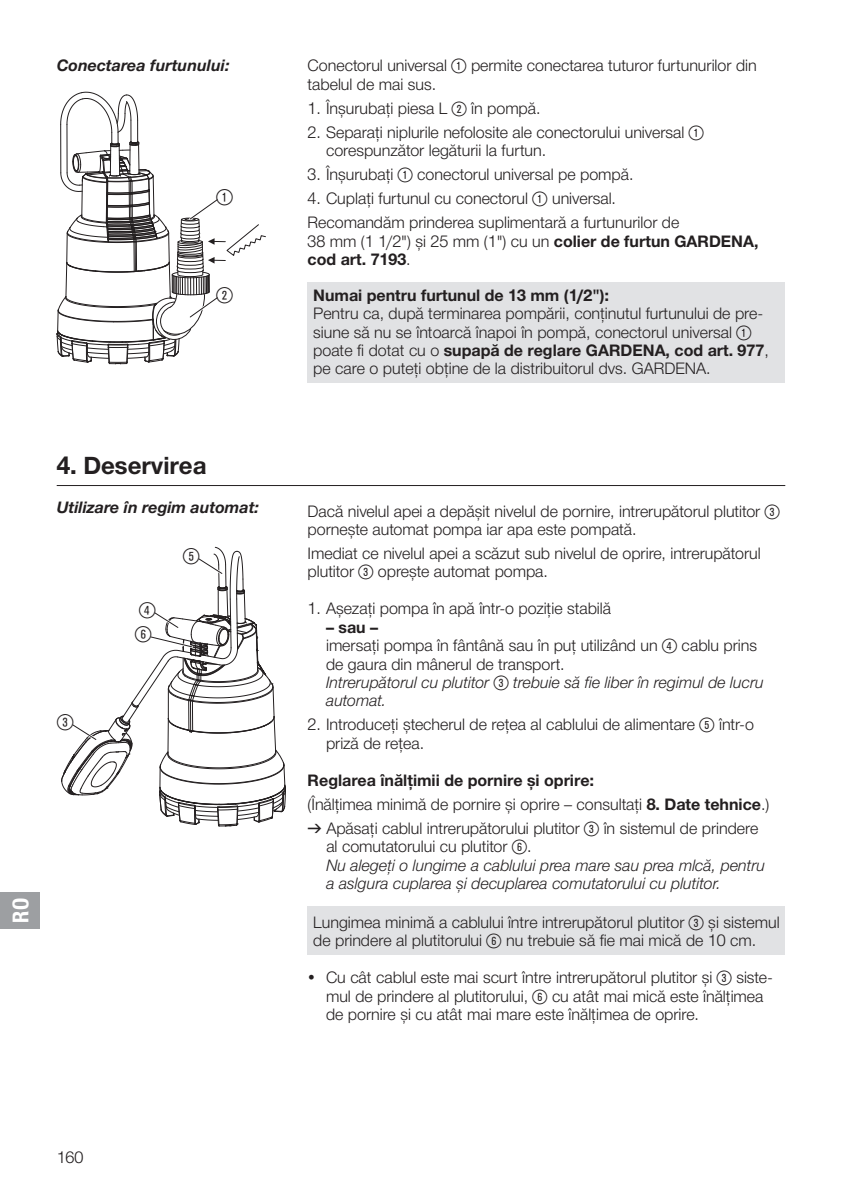
<style>
.page{position:relative;width:842px;height:1191px;background:#fff}
.page>*{position:absolute;margin:0;border:0;box-sizing:border-box;transform-origin:0 0}
.t1{font:700 24px "Gardena Sans";color:#231f20}
.t2{font:22px "Ziffernim Kreisund Quadrat BQ";color:#231f20}
.t3{font:700 22px "Gardena Sans Cond";color:#fff}
.t4{font:16px/18.4px "Gardena Sans";color:#231f20}
.t5{font:italic 16px/18.4px "Gardena Sans";color:#231f20}
.t6{font:700 16px/18.4px "Gardena Sans";color:#231f20}
.t7{font:italic 700 16px "Gardena Sans";color:#231f20}
.s1{font-family:"Ziffernim Kreisund Quadrat BQ";font-size:20px}
.s2{font-weight:400}
.s3{font-weight:700}
.s4{font-style:italic}
.s5{font-family:"Formdruck"}
.s6{font-style:normal}
.s7{font-family:"Ziffernim Kreisund Quadrat BQ";font-style:normal;font-size:20px}
</style>
<div class="page">
<div style="left:308px;top:282px;width:477px;height:101px;background:#e1e2e4"></div>
<svg style="left:57px;top:92px;width:209px;height:272px"></svg>
<div style="left:308px;top:906px;width:477px;height:48px;background:#e1e2e4"></div>
<hr style="left:57px;top:485px;width:728px;height:1px;background:#231f20">
<svg style="left:61px;top:546px;width:225px;height:280px"></svg>
<div style="left:0;top:892px;width:40px;height:36px;background:#9d9fa2"></div>
<p class="t7" style="left:57px;top:53px;width:174px">Conectarea furtunului:</p>
<h2 class="t2" style="left:216px;top:184px;width:18px">1</h2>
<h2 class="t2" style="left:216px;top:282px;width:18px">2</h2>
<h1 class="t1" style="left:57px;top:447px;width:151px">4. Deservirea</h1>
<p class="t7" style="left:57px;top:496px;width:204px">Utilizare în regim automat:</p>
<h2 class="t2" style="left:183px;top:544px;width:18px">5</h2>
<h2 class="t2" style="left:139px;top:598px;width:18px">4</h2>
<h2 class="t2" style="left:57px;top:710px;width:18px">3</h2>
<h2 class="t2" style="left:135px;top:622px;width:18px">6</h2>
<h2 class="t3" style="left:5px;top:922px;width:26px;rotate:-90deg">RO</h2>
<p class="t4" style="left:308px;top:56px;width:451px">Conectorul universal <span class="s1">1</span> permite conectarea tuturor furtunurilor din tabelul de mai sus.</p>
<p class="t4" style="left:308px;top:98px;width:234px">1. Înşurubaţi piesa L <span class="s1">2</span> în pompă.</p>
<p class="t4" style="left:326px;top:122px;width:379px;text-indent:-18px">2. Separaţi niplurile nefolosite ale conectorului universal <span class="s1">1 </span>corespunzător legăturii la furtun.</p>
<p class="t4" style="left:308px;top:165px;width:327px">3. Înşurubaţi <span class="s1">1</span> conectorul universal pe pompă.</p>
<p class="t4" style="left:308px;top:186px;width:373px;line-height:24px">4. Cuplaţi furtunul cu conectorul <span class="s1">1</span> universal.<br>Recomandăm prinderea suplimentară a furtunurilor de</p>
<p class="t6" style="left:308px;top:231px;width:452px"><span class="s2">38 mm (1 1/2") şi 25 mm (1") cu un</span> colier de furtun GARDENA, cod art. 7193<span class="s2">.</span></p>
<p class="t6" style="left:313px;top:285px;width:297px">Numai pentru furtunul de 13 mm (1/2"):</p>
<p class="t4" style="left:313px;top:304px;width:457px">Pentru ca, după terminarea pompării, conţinutul furtunului de pre&shy;siune să nu se întoarcă înapoi în pompă, conectorul universal <span class="s1">1 </span>poate fi dotat cu o <span class="s3">supapă de reglare GARDENA, cod art. 977</span>, pe care o puteţi obţine de la distribuitorul dvs. GARDENA.</p>
<p class="t4" style="left:308px;top:501px;width:474px">Dacă nivelul apei a depăşit nivelul de pornire, intrerupătorul plutitor <span class="s1">3 </span>porneşte automat pompa iar apa este pompată.</p>
<p class="t4" style="left:308px;top:543px;width:455px">Imediat ce nivelul apei a scăzut sub nivelul de oprire, intrerupătorul plutitor <span class="s1">3</span> opreşte automat pompa.</p>
<p class="t4" style="left:308px;top:599px;width:305px">1. Aşezaţi pompa în apă într-o poziţie stabilă</p>
<p class="t4" style="left:326px;top:617px;width:439px"><span class="s3">– sau –<br></span>imersaţi pompa în fântână sau în puţ utilizând un <span class="s1">4</span> cablu prins de gaura din mânerul de transport.<br><span class="s4">Intrerupătorul cu plutitor</span> <span class="s1">3</span> <span class="s4">trebuie să fie liber în regimul de lucru automat.</span></p>
<p class="t4" style="left:326px;top:715px;width:429px;text-indent:-18px">2. Introduceţi ştecherul de reţea al cablului de alimentare <span class="s1">5</span> într-o priză de reţea.</p>
<p class="t4" style="left:308px;top:767px;width:463px;line-height:24px"><span class="s3">Reglarea înălţimii de pornire şi oprire:<br></span>(Înălţimea minimă de pornire şi oprire – consultaţi <span class="s3">8. Date tehnice</span>.) <span class="s5">v</span> Apăsaţi cablul intrerupătorului plutitor <span class="s1">3</span> în sistemul de prindere</p>
<p class="t5" style="left:326px;top:836px;width:440px"><span class="s6">al comutatorului cu plutitor</span> <span class="s7">6</span><span class="s6">.<br></span>Nu alegeţi o lungime a cablului prea mare sau prea mlcă, pentru a aslgura cuplarea şi decuplarea comutatorului cu plutitor.</p>
<p class="t4" style="left:313px;top:912px;width:468px">Lungimea minimă a cablului între intrerupătorul plutitor <span class="s1">3</span> şi sistemul de prindere al plutitorului <span class="s1">6</span> nu trebuie să fie mai mică de 10 cm.</p>
<p class="t4" style="left:326px;top:967px;width:449px;text-indent:-18px">• Cu cât cablul este mai scurt între intrerupătorul plutitor şi <span class="s1">3</span> siste&shy;mul de prindere al plutitorului, <span class="s1">6</span> cu atât mai mică este înălţimea de pornire şi cu atât mai mare este înălţimea de oprire.</p>
<p class="t4" style="left:57px;top:1147px;width:28px">160</p>
</div>
